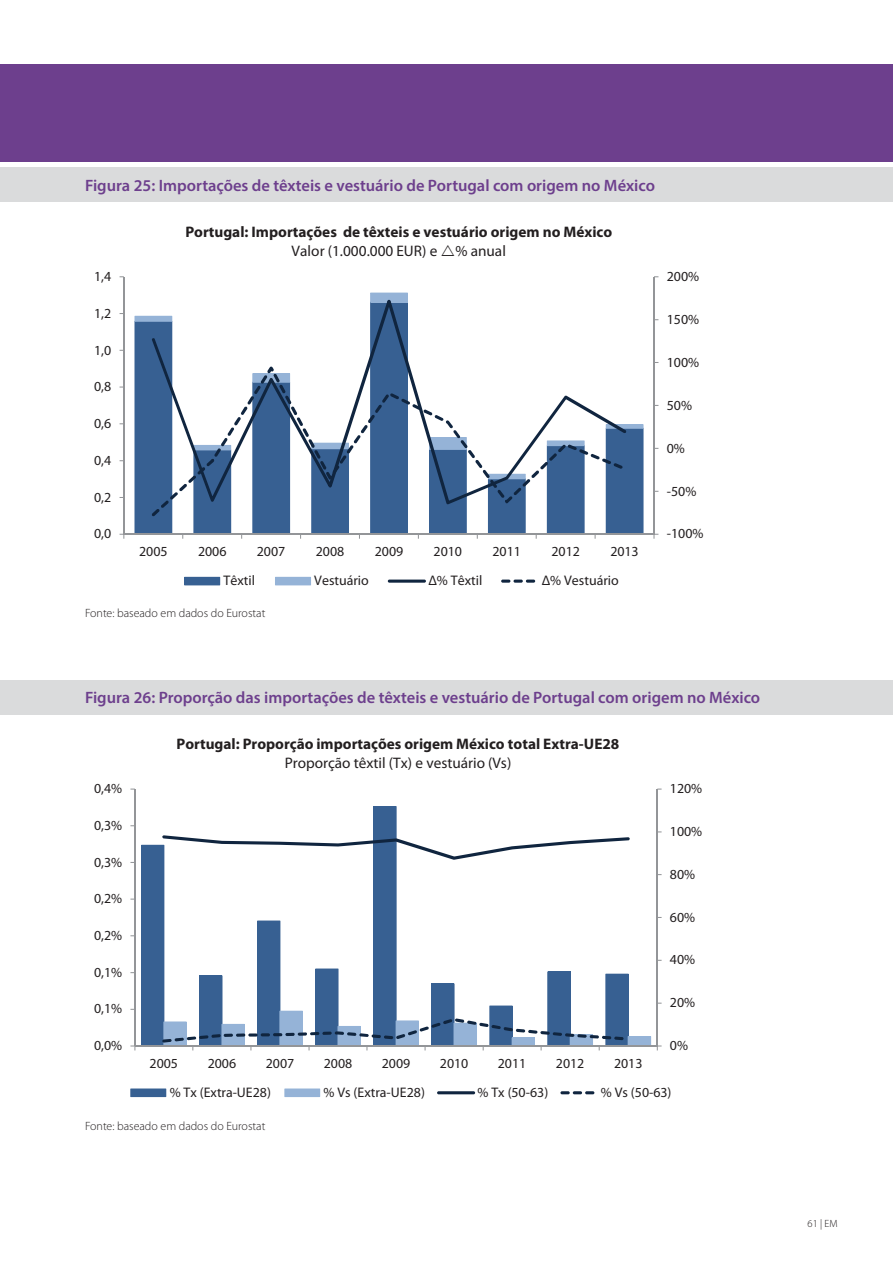
<style>
.page{position:relative;width:893px;height:1263px;background:#fff}
.page>*{position:absolute;margin:0;border:0;box-sizing:border-box;transform-origin:0 0}
.t1{font:600 16.5px "Myriad Pro";color:#6d3f8d}
.t2{font:700 15.3px "Myriad Pro";color:#231f20}
.t3{font:15.3px "Myriad Pro";color:#231f20}
.t4{font:13.95px "Myriad Pro";color:#231f20}
.t5{font:300 12px "Myriad Pro";color:#231f20}
.t6{font:300 10.5px "Myriad Pro";color:#231f20}
</style>
<div class="page">
<div style="left:0;top:64px;width:893px;height:98px;background:#6d3f8d"></div>
<div style="left:0;top:168px;width:893px;height:34px;background:#dadbdc"></div>
<div style="left:0;top:680px;width:893px;height:34px;background:#dadbdc"></div>
<svg style="left:134px;top:316px;width:38px;height:218px;background:#3f6696"></svg>
<svg style="left:193px;top:516px;width:38px;height:18px"></svg>
<svg style="left:252px;top:516px;width:38px;height:18px"></svg>
<svg style="left:311px;top:516px;width:38px;height:18px"></svg>
<svg style="left:370px;top:293px;width:38px;height:241px"></svg>
<svg style="left:429px;top:516px;width:38px;height:18px"></svg>
<svg style="left:488px;top:516px;width:38px;height:18px"></svg>
<svg style="left:547px;top:516px;width:38px;height:18px"></svg>
<div style="left:606px;top:424px;width:37px;height:110px;background:#376092"></div>
<hr style="left:653px;top:277px;width:1px;height:257px;background:#939598">
<hr style="left:123px;top:277px;width:1px;height:257px;background:#939598">
<hr style="left:124px;top:534px;width:530px;height:1px;background:#939598">
<svg style="left:653px;top:534px;width:5px;height:5px"></svg>
<svg style="left:152px;top:300px;width:474px;height:204px"></svg>
<svg style="left:152px;top:367px;width:471px;height:149px"></svg>
<svg style="left:184px;top:577px;width:36px;height:8px"></svg>
<svg style="left:275px;top:577px;width:36px;height:8px"></svg>
<hr style="left:388px;top:580px;width:38px;height:3px;background:#10253f;border-radius:2px">
<svg style="left:501px;top:580px;width:34px;height:3px"></svg>
<hr style="left:657px;top:789px;width:1px;height:257px;background:#939598">
<hr style="left:134px;top:789px;width:1px;height:257px;background:#939598">
<hr style="left:135px;top:1045px;width:522px;height:1px;background:#939598">
<svg style="left:130px;top:1045px;width:5px;height:5px"></svg>
<svg style="left:657px;top:1045px;width:5px;height:5px"></svg>
<svg style="left:141px;top:806px;width:510px;height:244px"></svg>
<svg style="left:130px;top:1088px;width:36px;height:9px"></svg>
<svg style="left:284px;top:1088px;width:36px;height:9px"></svg>
<hr style="left:437px;top:1091px;width:38px;height:3px;background:#10253f;border-radius:2px">
<svg style="left:560px;top:1091px;width:34px;height:3px"></svg>
<p class="t1" style="left:85px;top:175px;width:571px">Figura 25: Importações de têxteis e vestuário de Portugal com origem no México</p>
<p class="t4" style="left:94px;top:268px;width:19px">1,4</p>
<p class="t4" style="left:94px;top:304px;width:19px">1,2</p>
<p class="t4" style="left:94px;top:341px;width:19px">1,0</p>
<p class="t4" style="left:94px;top:378px;width:19px">0,8</p>
<p class="t4" style="left:94px;top:415px;width:19px">0,6</p>
<p class="t4" style="left:94px;top:452px;width:19px">0,4</p>
<p class="t4" style="left:94px;top:488px;width:19px">0,2</p>
<p class="t4" style="left:94px;top:525px;width:19px">0,0</p>
<p class="t2" style="left:185px;top:222px;width:428px">Portugal: Importações de têxteis e vestuário origem no México</p>
<p class="t3" style="left:292px;top:241px;width:216px">Valor (1.000.000 EUR) e % anual</p>
<p class="t4" style="left:139px;top:543px;width:30px">2005</p>
<p class="t4" style="left:198px;top:543px;width:30px">2006</p>
<p class="t4" style="left:257px;top:543px;width:30px">2007</p>
<p class="t4" style="left:316px;top:543px;width:30px">2008</p>
<p class="t4" style="left:375px;top:543px;width:30px">2009</p>
<p class="t4" style="left:434px;top:543px;width:30px">2010</p>
<p class="t4" style="left:493px;top:543px;width:30px">2011</p>
<p class="t4" style="left:551px;top:543px;width:30px">2012</p>
<p class="t4" style="left:610px;top:543px;width:30px">2013</p>
<p class="t4" style="left:224px;top:572px;width:33px">Têxtil</p>
<p class="t4" style="left:314px;top:572px;width:56px">Vestuário</p>
<p class="t4" style="left:428px;top:572px;width:56px">Δ% Têxtil</p>
<p class="t4" style="left:542px;top:572px;width:79px">Δ% Vestuário</p>
<p class="t5" style="left:85px;top:606px;width:182px">Fonte: baseado em dados do Eurostat</p>
<p class="t4" style="left:667px;top:268px;width:34px">200%</p>
<p class="t4" style="left:667px;top:311px;width:34px">150%</p>
<p class="t4" style="left:667px;top:353px;width:34px">100%</p>
<p class="t4" style="left:667px;top:396px;width:27px">50%</p>
<p class="t4" style="left:667px;top:439px;width:20px">0%</p>
<p class="t4" style="left:667px;top:482px;width:31px">-50%</p>
<p class="t4" style="left:667px;top:525px;width:38px">-100%</p>
<p class="t1" style="left:85px;top:687px;width:677px">Figura 26: Proporção das importações de têxteis e vestuário de Portugal com origem no México</p>
<p class="t4" style="left:94px;top:780px;width:30px">0,4%</p>
<p class="t4" style="left:94px;top:817px;width:30px">0,3%</p>
<p class="t4" style="left:94px;top:853px;width:30px">0,3%</p>
<p class="t4" style="left:94px;top:890px;width:30px">0,2%</p>
<p class="t4" style="left:94px;top:927px;width:30px">0,2%</p>
<p class="t4" style="left:94px;top:963px;width:30px">0,1%</p>
<p class="t4" style="left:94px;top:1000px;width:30px">0,1%</p>
<p class="t4" style="left:94px;top:1037px;width:30px">0,0%</p>
<p class="t2" style="left:177px;top:734px;width:444px">Portugal: Proporção importações origem México total Extra-UE28</p>
<p class="t3" style="left:285px;top:753px;width:228px">Proporção têxtil (Tx) e vestuário (Vs)</p>
<p class="t4" style="left:150px;top:1055px;width:30px">2005</p>
<p class="t4" style="left:208px;top:1055px;width:30px">2006</p>
<p class="t4" style="left:266px;top:1055px;width:30px">2007</p>
<p class="t4" style="left:324px;top:1055px;width:30px">2008</p>
<p class="t4" style="left:382px;top:1055px;width:30px">2009</p>
<p class="t4" style="left:440px;top:1055px;width:30px">2010</p>
<p class="t4" style="left:498px;top:1055px;width:30px">2011</p>
<p class="t4" style="left:556px;top:1055px;width:30px">2012</p>
<p class="t4" style="left:614px;top:1055px;width:30px">2013</p>
<p class="t4" style="left:670px;top:780px;width:34px">120%</p>
<p class="t4" style="left:670px;top:823px;width:34px">100%</p>
<p class="t4" style="left:670px;top:865px;width:27px">80%</p>
<p class="t4" style="left:670px;top:908px;width:27px">60%</p>
<p class="t4" style="left:670px;top:951px;width:27px">40%</p>
<p class="t4" style="left:670px;top:994px;width:27px">20%</p>
<p class="t4" style="left:670px;top:1037px;width:20px">0%</p>
<p class="t4" style="left:170px;top:1083px;width:103px">% Tx (Extra-UE28)</p>
<p class="t4" style="left:324px;top:1083px;width:103px">% Vs (Extra-UE28)</p>
<p class="t4" style="left:477px;top:1083px;width:72px">% Tx (50-63)</p>
<p class="t4" style="left:601px;top:1083px;width:72px">% Vs (50-63)</p>
<p class="t5" style="left:85px;top:1119px;width:182px">Fonte: baseado em dados do Eurostat</p>
<p class="t6" style="left:808px;top:1218px;width:32px">61 | EM</p>
</div>
